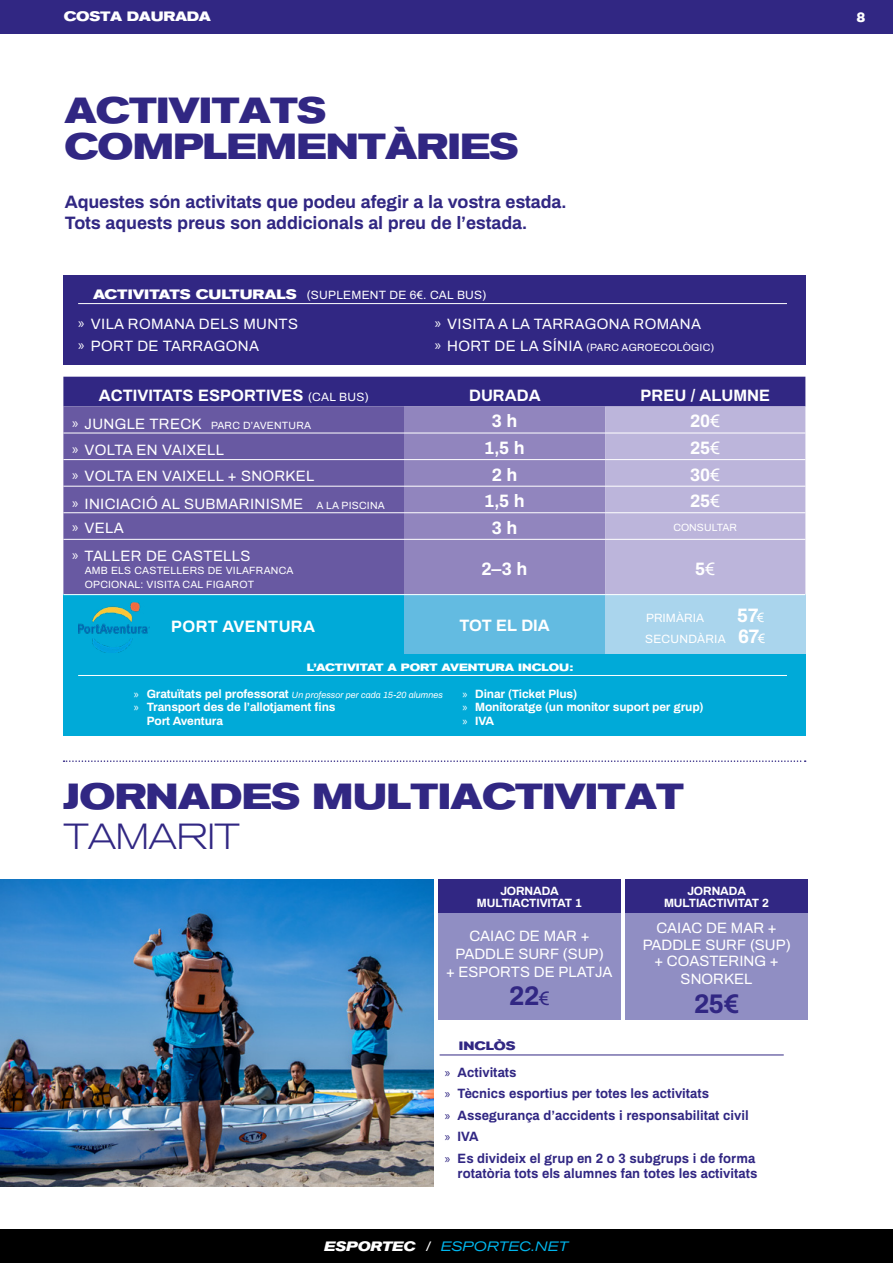
<style>
.page{position:relative;width:893px;height:1263px;background:#fff}
.page>*{position:absolute;margin:0;border:0;box-sizing:border-box;transform-origin:0 0}
.t1{font:700 expanded 36px/36px "Akzidenz Grotesk BQ";letter-spacing:-.02em;color:#312783}
.t2{font:300 expanded 36px "Akzidenz Grotesk BQ";letter-spacing:-.02em;color:#312783}
.t3{font:700 27px "Archivo";color:#312783}
.t4{font:700 19.5px "Archivo";color:#fff}
.t5{font:700 18px/21px "Archivo";letter-spacing:-.01em;color:#312783}
.t6{font:700 18px "Archivo";letter-spacing:-.005em;color:#fff}
.t7{font:700 16.5px "Archivo";color:#fff}
.t8{font:700 16.5px "Archivo";letter-spacing:.02em;color:#fff}
.t9{font:15px/22.2px "Archivo";letter-spacing:.02em;color:#fff}
.t10{font:15px/16.5px "Archivo";color:#fff;text-align:center}
.t11{font:700 13.5px/21.5px "Archivo";color:#312783}
.t12{font:italic expanded 13.5px "Akzidenz Grotesk BQ";letter-spacing:.015em;color:#00b6ed}
.t13{font:700 expanded 13.5px "Akzidenz Grotesk BQ";letter-spacing:-.02em;color:#fff}
.t14{font:900 13.5px "Archivo";color:#fff}
.t15{font:700 12px/13.5px "Archivo";letter-spacing:-.015em;color:#fff;text-align:center}
.t16{font:12px "Archivo";letter-spacing:.02em;color:#fff}
.t17{font:12px "Archivo";color:#fff}
.t18{font:700 expanded 12px "Akzidenz Grotesk BQ";color:#312783}
.t19{font:10.5px/13.5px "Archivo";letter-spacing:.02em;color:#fff}
.t20{font:700 expanded 10.5px "Akzidenz Grotesk BQ";color:#fff}
.t21{font:italic 9px "Archivo";letter-spacing:.005em;color:#fff}
.s1{font-family:"Akzidenz Grotesk BQ";font-weight:700;font-stretch:expanded;font-size:13.5px}
.s2{font-family:"Myriad Pro"}
.s3{font-family:"Myriad Pro";font-size:15px}
.s4{font-size:15px}
.s5{font-weight:400;font-size:12px}
.s6{font-weight:400}
.s7{font-size:10.5px}
.s8{font-weight:400;font-size:13.5px}
.s9{font-weight:700;font-size:19.5px}
.s10{font-size:13.5px}
.s11{font-family:"Myriad Pro";font-style:normal;font-size:12px}
.s12{font-weight:700;font-style:normal;font-size:12px}
.s13{font-family:"Myriad Pro";font-weight:400}
.s14{font-weight:400;font-size:19.5px}
.s15{font-weight:700;color:#fff}
.s16{font-style:normal;color:#fff}
</style>
<div class="page">
<img style="left:0;top:879px;width:434px;height:307px">
<hr style="left:440px;top:1054px;width:344px;height:1px;background:#312783">
<div style="left:625px;top:879px;width:183px;height:34px;background:#312783"></div>
<div style="left:625px;top:913px;width:183px;height:106px;background:#908ec3"></div>
<div style="left:438px;top:879px;width:183px;height:34px;background:#312783"></div>
<div style="left:438px;top:913px;width:183px;height:106px;background:#908ec3"></div>
<svg style="left:64px;top:760px;width:742px;height:2px"></svg>
<div style="left:63px;top:275px;width:742px;height:90px;background:#312783"></div>
<hr style="left:78px;top:303px;width:709px;height:1px;background:#fff">
<svg style="left:63px;top:377px;width:742px;height:217px;background:#7e72b2"></svg>
<div style="left:63px;top:595px;width:341px;height:59px;background:#00aad8"></div>
<div style="left:404px;top:595px;width:201px;height:59px;background:#63bbe1"></div>
<div style="left:605px;top:595px;width:200px;height:59px;background:#aad5ed"></div>
<hr style="left:63px;top:433px;width:341px;height:1px;background:#fff">
<hr style="left:404px;top:433px;width:201px;height:1px;background:#fff">
<hr style="left:605px;top:433px;width:200px;height:1px;background:#fff">
<hr style="left:63px;top:459px;width:341px;height:1px;background:#fff">
<hr style="left:404px;top:459px;width:201px;height:1px;background:#fff">
<hr style="left:605px;top:459px;width:200px;height:1px;background:#fff">
<hr style="left:63px;top:486px;width:341px;height:1px;background:#fff">
<hr style="left:404px;top:486px;width:201px;height:1px;background:#fff">
<hr style="left:605px;top:486px;width:200px;height:1px;background:#fff">
<hr style="left:63px;top:512px;width:341px;height:1px;background:#fff">
<hr style="left:404px;top:512px;width:201px;height:1px;background:#fff">
<hr style="left:605px;top:512px;width:200px;height:1px;background:#fff">
<hr style="left:63px;top:539px;width:341px;height:1px;background:#fff">
<hr style="left:404px;top:539px;width:201px;height:1px;background:#fff">
<hr style="left:605px;top:539px;width:200px;height:1px;background:#fff">
<img style="left:79px;top:602px;width:71px;height:51px">
<div style="left:63px;top:654px;width:742px;height:82px;background:#00aad8"></div>
<hr style="left:78px;top:675px;width:709px;height:1px;background:#fff">
<div style="left:0;top:1229px;width:893px;height:34px;background:#000"></div>
<div style="left:0;top:0;width:893px;height:34px;background:#312783"></div>
<p class="t13" style="left:64px;top:9px;width:149px">COSTA DAURADA</p>
<p class="t14" style="left:857px;top:9px;width:11px">8</p>
<h1 class="t1" style="left:64px;top:93px;width:456px">ACTIVITATS<br>COMPLEMENTÀRIES</h1>
<h3 class="t5" style="left:65px;top:190px;width:503px">Aquestes són activitats que podeu afegir a la vostra estada.<br>Tots aquests preus son addicionals al preu de l’estada.</h3>
<p class="t16" style="left:93px;top:286px;width:395px"><span class="s1">ACTIVITATS CULTURALS</span> (SUPLEMENT DE 6€. CAL BUS)</p>
<p class="t9" style="left:78px;top:312px;width:221px"><span class="s2">»</span> VILA ROMANA DELS MUNTS <span class="s2">»</span> PORT DE TARRAGONA</p>
<p class="t9" style="left:435px;top:312px;width:268px"><span class="s2">»</span> VISITA A LA TARRAGONA ROMANA</p>
<p class="t19" style="left:435px;top:340px;width:281px"><span class="s3">»</span> <span class="s4">HORT DE LA SÍNIA</span> (PARC AGROECOLÒGIC)</p>
<p class="t7" style="left:99px;top:383px;width:271px">ACTIVITATS ESPORTIVES <span class="s5">(CAL BUS)</span></p>
<p class="t7" style="left:469px;top:383px;width:73px">DURADA</p>
<p class="t7" style="left:640px;top:383px;width:131px">PREU / ALUMNE</p>
<p class="t19" style="left:72px;top:418px;width:241px"><span class="s3">»</span> <span class="s4">JUNGLE TRECK</span> PARC D’AVENTURA</p>
<h3 class="t6" style="left:492px;top:408px;width:27px">3 h</h3>
<h3 class="t6" style="left:690px;top:408px;width:31px">20<span class="s6">€</span></h3>
<p class="t9" style="left:72px;top:438px;width:154px"><span class="s2">»</span> VOLTA EN VAIXELL</p>
<h3 class="t6" style="left:484px;top:435px;width:42px">1,5 h</h3>
<h3 class="t6" style="left:690px;top:435px;width:31px">25<span class="s6">€</span></h3>
<p class="t9" style="left:72px;top:464px;width:244px"><span class="s2">»</span> VOLTA EN VAIXELL + SNORKEL</p>
<h3 class="t6" style="left:492px;top:461px;width:27px">2 h</h3>
<h3 class="t6" style="left:690px;top:461px;width:31px">30<span class="s6">€</span></h3>
<p class="t9" style="left:72px;top:491px;width:314px"><span class="s2">»</span> INICIACIÓ AL SUBMARINISME <span class="s7">A LA PISCINA</span></p>
<h3 class="t6" style="left:484px;top:488px;width:42px">1,5 h</h3>
<h3 class="t6" style="left:690px;top:488px;width:31px">25<span class="s6">€</span></h3>
<p class="t9" style="left:72px;top:515px;width:53px"><span class="s2">»</span> VELA</p>
<h3 class="t6" style="left:492px;top:514px;width:27px">3 h</h3>
<p class="t19" style="left:673px;top:520px;width:65px">CONSULTAR</p>
<p class="t9" style="left:72px;top:543px;width:180px"><span class="s2">»</span> TALLER DE CASTELLS</p>
<p class="t19" style="left:85px;top:563px;width:210px">AMB ELS CASTELLERS DE VILAFRANCA<br>OPCIONAL: VISITA CAL FIGAROT</p>
<h3 class="t6" style="left:481px;top:555px;width:48px">2–3 h</h3>
<h3 class="t6" style="left:695px;top:555px;width:22px">5<span class="s6">€</span></h3>
<p class="t8" style="left:171px;top:614px;width:145px">PORT AVENTURA</p>
<p class="t7" style="left:459px;top:613px;width:92px">TOT EL DIA</p>
<p class="t17" style="left:646px;top:609px;width:59px">PRIMÀRIA</p>
<h3 class="t4" style="left:737px;top:600px;width:29px">57<span class="s8">€</span></h3>
<p class="t16" style="left:645px;top:630px;width:122px">SECUNDÀRIA <span class="s9">67</span><span class="s10">€</span></p>
<p class="t20" style="left:307px;top:661px;width:268px">L’ACTIVITAT A PORT AVENTURA INCLOU:</p>
<p class="t21" style="left:134px;top:688px;width:311px"><span class="s11">»</span> <span class="s12">Gratuïtats pel professorat</span> Un professor per cada 15-20 alumnes</p>
<p class="t15" style="left:147px;top:700px;width:190px;text-align:left;text-indent:-13px"><span class="s13">»</span> Transport des de l’allotjament fins<br>Port Aventura</p>
<p class="t15" style="left:462px;top:686px;width:243px;text-align:left"><span class="s13">»</span> Dinar (Ticket Plus)<br><span class="s13">»</span> Monitoratge (un monitor suport per grup) <span class="s13">»</span> IVA</p>
<h1 class="t1" style="left:64px;top:779px;width:622px">JORNADES MULTIACTIVITAT</h1>
<h1 class="t2" style="left:64px;top:816px;width:177px">TAMARIT</h1>
<p class="t15" style="left:477px;top:885px;width:106px;line-height:12px">JORNADA<br>MULTIACTIVITAT 1</p>
<p class="t10" style="left:446px;top:925px;width:168px;line-height:18px">CAIAC DE MAR +<br>PADDLE SURF (SUP)<br>+ ESPORTS DE PLATJA</p>
<h2 class="t3" style="left:509px;top:976px;width:42px">22<span class="s14">€</span></h2>
<p class="t18" style="left:459px;top:1039px;width:58px">INCLÒS</p>
<p class="t15" style="left:664px;top:885px;width:106px;line-height:12px">JORNADA<br>MULTIACTIVITAT 2</p>
<p class="t10" style="left:643px;top:919px;width:149px">CAIAC DE MAR +<br>PADDLE SURF (SUP) + COASTERING +</p>
<p class="t10" style="left:681px;top:970px;width:73px">SNORKEL</p>
<h2 class="t3" style="left:694px;top:983px;width:46px">25€</h2>
<p class="t11" style="left:445px;top:1061px;width:312px"><span class="s13">»</span> Activitats<br><span class="s13">»</span> Tècnics esportius per totes les activitats<br><span class="s13">»</span> Assegurança d’accidents i responsabilitat civil <span class="s13">»</span> IVA<br><span class="s13">»</span> Es divideix el grup en 2 o 3 subgrups i de forma</p>
<p class="t11" style="left:458px;top:1162px;width:301px">rotatòria tots els alumnes fan totes les activitats</p>
<p class="t12" style="left:324px;top:1238px;width:246px"><span class="s15">ESPORTEC</span> <span class="s16">/</span> ESPORTEC.NET</p>
</div>
